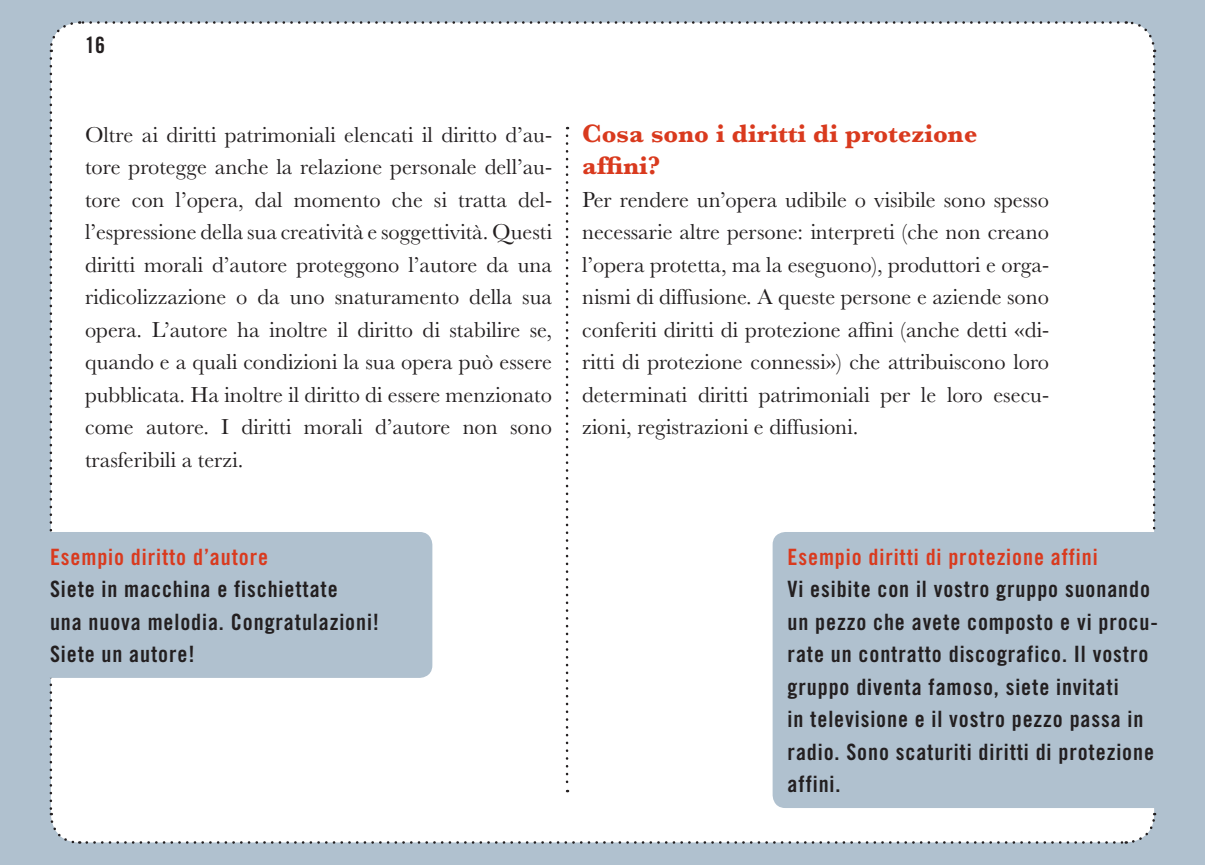
<style>
.page{position:relative;width:1205px;height:865px;background:#b0c1cf}
.page>*{position:absolute;margin:0;border:0;box-sizing:border-box;transform-origin:0 0}
.t1{font:700 26.25px/32.5px "Baskerville";color:#d93a1e}
.t2{font:22.5px/32.5px "Baskerville";color:#231f20;text-align:justify}
.t3{font:22.5px/32.5px "Trade Gothic Bold Cond Twenty";letter-spacing:.04em;color:#231f20}
.t4{font:22.5px "Trade Gothic Bold Cond Twenty";letter-spacing:.04em;color:#d93a1e}
</style>
<div class="page">
<div style="left:51px;top:23px;width:1103px;height:819px;background:#fff;border-radius:28px"></div>
<svg style="left:49px;top:58px;width:31px;height:787px"></svg>
<svg style="left:87px;top:812px;width:1069px;height:32px"></svg>
<svg style="left:1126px;top:20px;width:30px;height:512px"></svg>
<svg style="left:48px;top:21px;width:1070px;height:31px"></svg>
<div style="left:772px;top:532px;width:433px;height:276px;background:#b0c1cf;border-radius:13px"></div>
<div style="left:0;top:532px;width:432px;height:146px;background:#b0c1cf"></div>
<svg style="left:566px;top:136px;width:2px;height:656px"></svg>
<p class="t3" style="left:85px;top:30px;width:21px">16</p>
<p class="t2" style="left:85px;top:121px;width:468px">Oltre ai diritti patrimoniali elencati il diritto d’au&shy;tore protegge anche la relazione personale dell’au&shy;tore con l’opera, dal momento che si tratta del&shy;l’espressione della sua creatività e soggettività. Questi diritti morali d’autore proteggono l’autore da una ridicolizzazione o da uno snaturamento della sua opera. L’autore ha inoltre il diritto di stabilire se, quando e a quali condizioni la sua opera può essere pubblicata. Ha inoltre il diritto di essere menzionato come autore. I diritti morali d’autore non sono trasferibili a terzi.</p>
<p class="t1" style="left:582px;top:120px;width:397px">Cosa sono i diritti di protezione affini?</p>
<p class="t2" style="left:582px;top:186px;width:468px">Per rendere un’opera udibile o visibile sono spesso necessarie altre persone: interpreti (che non creano l’opera protetta, ma la eseguono), produttori e orga&shy;nismi di diffusione. A queste persone e aziende sono conferiti diritti di protezione affini (anche detti «di&shy;ritti di protezione connessi») che attribuiscono loro determinati diritti patrimoniali per le loro esecu&shy;zioni, registrazioni e diffusioni.</p>
<p class="t4" style="left:50px;top:548px;width:220px">Esempio diritto d’autore</p>
<p class="t3" style="left:50px;top:574px;width:331px">Siete in macchina e fischiettate<br>una nuova melodia. Congratulazioni!<br>Siete un autore!</p>
<p class="t4" style="left:787px;top:548px;width:312px">Esempio diritti di protezione affini</p>
<p class="t3" style="left:787px;top:574px;width:372px">Vi esibite con il vostro gruppo suonando un pezzo che avete composto e vi procu&shy;rate un contratto discografico. Il vostro gruppo diventa famoso, siete invitati<br>in televisione e il vostro pezzo passa in radio. Sono scaturiti diritti di protezione affini.</p>
</div>
